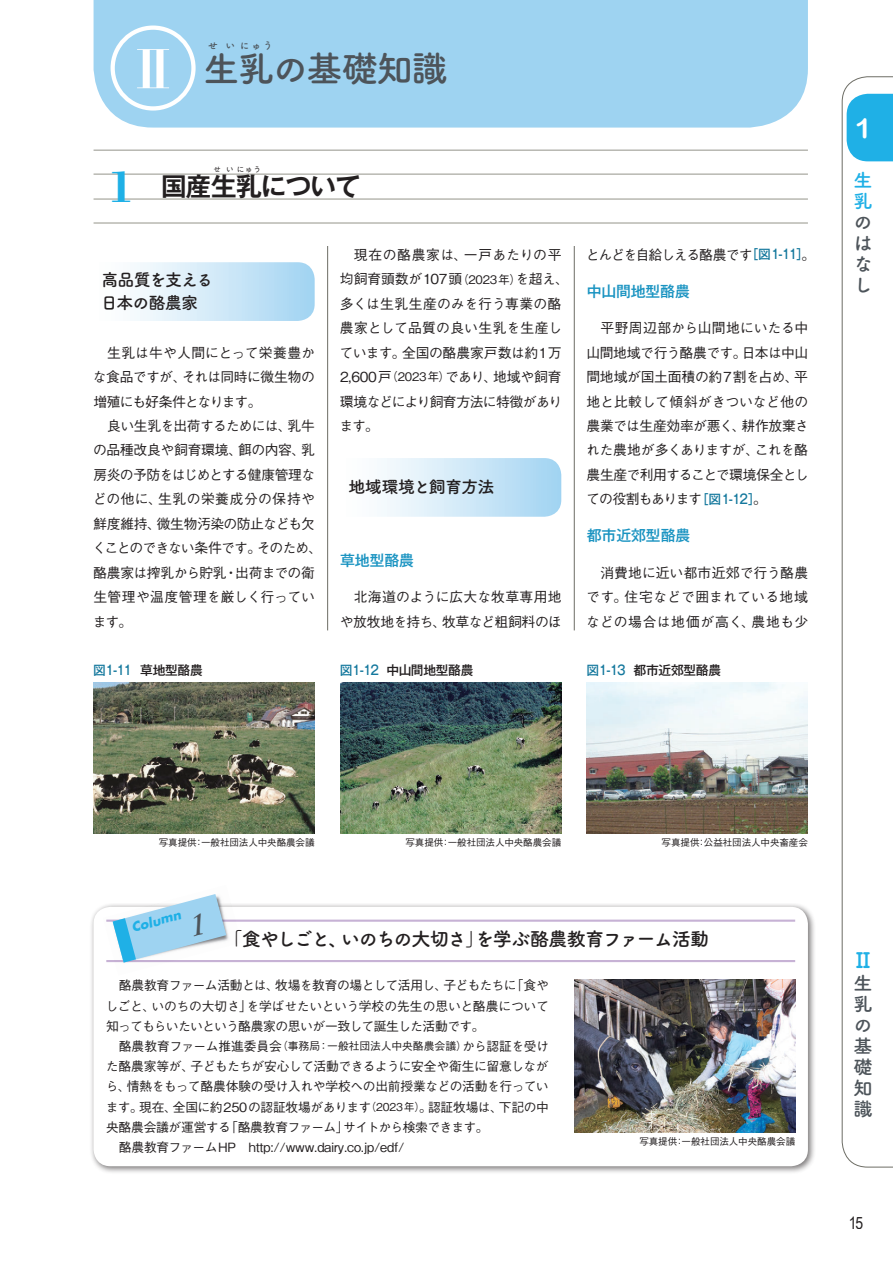
<style>
.page{position:relative;width:893px;height:1263px;background:#fff}
.page>*{position:absolute;margin:0;border:0;box-sizing:border-box;transform-origin:0 0}
.見出し1_節タイトル{font:800 53.1px "Kocho Std";color:#fff}
.見出し1_節タイトル-2{font:700 36.15px "Tsuku A Rd Gothic";letter-spacing:-.04em;color:#4d545a}
.t1{font:27.6px "Arial Rounded MT Bold";color:#fff}
.見出し2_大見出し{font:700 25.5px "Gothic MB101 Pro De";letter-spacing:-.03em;color:#231f20}
.t2{font:700 21.3px "Tsuku B Rd Gothic";color:#1fb0e6}
.囲み_タイトル{font:700 19.2px "Tsuku A Rd Gothic";letter-spacing:-.065em;color:#231f20}
.t3{font:700 19.2px/21px "Tsuku A Rd Gothic";color:#4d545a;text-align:justify}
.t4{font:700 19.2px/21px "Tsuku A Rd Gothic";color:#1fb0e6}
.見出し3_小見出し_2L{font:700 16.95px/23.4px "Tsuku A Rd Gothic";letter-spacing:-.06em;color:#231f20}
.見出し3_小見出し_1L{font:700 16.95px "Tsuku A Rd Gothic";letter-spacing:-.04em;color:#231f20}
.t5{font:16.95px "Arial Narrow";color:#231f20}
.見出し4_小見出し{font:500 14.85px "Gothic MB101 Pro";letter-spacing:-.005em;color:#1993c1}
.本文{font:500 13.8px/24.5px "Gothic BBB Pro";letter-spacing:-.025em;color:#231f20;text-align:justify}
.本文-2{font:500 13.8px "Gothic BBB Pro";letter-spacing:-.085em;color:#231f20}
.囲み_本文{font:500 12.75px/20.2px "Gothic BBB Pro";letter-spacing:-.03em;color:#231f20;text-align:justify}
.図表_タイトル{font:500 12.75px "Gothic MB101 Pro";letter-spacing:-.02em;color:#231f20}
.t6{font:italic 700 12.75px "Futura";color:#1fb0e6}
.図表_出典{font:500 9.6px "Gothic BBB Pro";letter-spacing:-.01em;color:#231f20}
.見出し1_節タイトル-3{font:700 9.6px "Tsuku A Rd Gothic";color:#4d545a}
.見出し2_大見出し-2{font:700 6.9px "Gothic MB101 Pro De";color:#231f20}
.s1{font-family:"Bodoni SSK";font-size:45.75px;color:#1fb0e6}
.s2{color:#14789d}
.s3{font-size:13.2px;color:#14789d}
.s4{font-size:11.7px}
.s5{font-family:"Gothic MB101 Pro";font-size:12.75px;color:#14789d}
.s6{font-family:"Gothic MB101 Pro";font-size:13.2px;color:#14789d}
.s7{font-size:10.8px}
</style>
<div class="page">
<hr style="left:574px;top:77px;width:1px;height:553px;background:#6d6d65">
<hr style="left:327px;top:77px;width:1px;height:553px;background:#6d6d65">
<div style="left:94px;top:117px;width:714px;height:129px;background:#fff"></div>
<hr style="left:94px;top:150px;width:714px;height:1px;background:#94948a">
<hr style="left:94px;top:174px;width:714px;height:1px;background:#94948a">
<hr style="left:94px;top:199px;width:714px;height:1px;background:#94948a">
<hr style="left:94px;top:223px;width:714px;height:1px;background:#94948a">
<svg style="left:134px;top:262px;width:181px;height:59px;background:#cee8f7"></svg>
<svg style="left:381px;top:458px;width:180px;height:59px;background:#cee8f7"></svg>
<div style="left:89px;top:903px;width:727px;height:271px;background:#231f20;opacity:.6"></div>
<div style="left:94px;top:907px;width:714px;height:259px;background:#fff;border-radius:17px"></div>
<hr style="left:106px;top:919px;width:689px;height:3px;background:#c7b2d5">
<hr style="left:106px;top:960px;width:689px;height:2px;background:#c7b2d5">
<img style="left:103px;top:903px;width:138px;height:60px">
<img style="left:574px;top:979px;width:221px;height:153px">
<img style="left:94px;top:682px;width:221px;height:151px">
<img style="left:340px;top:682px;width:221px;height:151px">
<img style="left:587px;top:682px;width:221px;height:151px">
<svg style="left:842px;top:76px;width:51px;height:1091px"></svg>
<div style="left:94px;top:0;width:714px;height:128px;background:#9ed3f1"></div>
<div style="left:111px;top:26px;width:85px;height:85px;border:4px solid #fff;border-radius:50%"></div>
<svg style="left:113px;top:894px;width:113px;height:68px"></svg>
<p class="見出し1_節タイトル" style="left:126px;top:26px;width:55px">Ⅱ</p>
<p class="見出し1_節タイトル-3" style="left:208px;top:38px;width:28px">せ い</p>
<p class="見出し1_節タイトル-3" style="left:240px;top:38px;width:34px">にゅう</p>
<p class="見出し1_節タイトル-2" style="left:203px;top:40px;width:246px">生乳の基礎知識</p>
<p class="見出し2_大見出し-2" style="left:214px;top:164px;width:21px">せ い</p>
<p class="見出し2_大見出し-2" style="left:237px;top:164px;width:25px">にゅう</p>
<p class="見出し2_大見出し" style="left:109px;top:165px;width:253px"><span class="s1">1</span> 国産生乳について</p>
<p class="見出し3_小見出し_2L" style="left:101px;top:267px;width:114px">高品質を支える日本の酪農家</p>
<p class="本文" style="left:93px;top:339px;width:224px;text-indent:14px">生乳は牛や人間にとって栄養豊かな食品ですが、それは同時に微生物の増殖にも好条件となります。</p>
<p class="本文" style="left:92px;top:412px;width:231px;text-align:left;text-indent:15px">良い生乳を出荷するためには、乳牛の品種改良や飼育環境、餌の内容、乳房炎の予防をはじめとする健康管理などの他に、生乳の栄養成分の保持や鮮度維持、微生物汚染の防止なども欠くことのできない条件です。そのため、酪農家は搾乳から貯乳・出荷までの衛生管理や温度管理を厳しく行っています。</p>
<p class="図表_タイトル" style="left:93px;top:659px;width:111px"><span class="s2">図</span><span class="s3">1-11</span> 草地型酪農</p>
<p class="本文" style="left:339px;top:241px;width:231px;text-align:left;text-indent:14px">現在の酪農家は、一戸あたりの平均飼育頭数が107頭<span class="s4">（2023年）</span>を超え、多くは生乳生産のみを行う専業の酪農家として品質の良い生乳を生産しています。全国の酪農家戸数は約1万<br>2,600戸<span class="s4">（2023年）</span>であり、地域や飼育環境などにより飼育方法に特徴があります。</p>
<p class="見出し3_小見出し_1L" style="left:348px;top:474px;width:148px">地域環境と飼育方法</p>
<p class="見出し4_小見出し" style="left:340px;top:548px;width:76px">草地型酪農</p>
<p class="本文" style="left:340px;top:583px;width:223px;text-align:right">北海道のように広大な牧草専用地や放牧地を持ち、牧草など粗飼料のほ</p>
<p class="図表_タイトル" style="left:340px;top:659px;width:135px"><span class="s2">図</span><span class="s3">1-12</span> 中山間地型酪農</p>
<p class="本文-2" style="left:586px;top:244px;width:231px">とんどを自給しえる酪農です<span class="s5">［図</span><span class="s6">1-11</span><span class="s5">］</span>。</p>
<p class="見出し4_小見出し" style="left:587px;top:279px;width:105px">中山間地型酪農</p>
<p class="本文" style="left:586px;top:314px;width:224px;text-indent:14px">平野周辺部から山間地にいたる中山間地域で行う酪農です。日本は中山間地域が国土面積の約7割を占め、平地と比較して傾斜がきついなど他の農業では生産効率が悪く、耕作放棄された農地が多くありますが、これを酪農生産で利用することで環境保全としての役割もあります<span class="s5">［図</span><span class="s6">1-12</span><span class="s5">］</span>。</p>
<p class="見出し4_小見出し" style="left:587px;top:523px;width:105px">都市近郊型酪農</p>
<p class="本文" style="left:586px;top:559px;width:223px;text-indent:14px">消費地に近い都市近郊で行う酪農です。住宅などで囲まれている地域などの場合は地価が高く、農地も少</p>
<p class="図表_タイトル" style="left:586px;top:659px;width:136px"><span class="s2">図</span><span class="s3">1-13</span> 都市近郊型酪農</p>
<h3 class="t1" style="left:855px;top:112px;width:13px">1</h3>
<h3 class="t4" style="left:854px;top:168px;width:20px">生乳</h3>
<h3 class="t3" style="left:854px;top:210px;width:20px">のはなし</h3>
<p class="図表_出典" style="left:159px;top:835px;width:157px">写真提供：一般社団法人中央酪農会議</p>
<p class="図表_出典" style="left:405px;top:835px;width:157px">写真提供：一般社団法人中央酪農会議</p>
<p class="図表_出典" style="left:662px;top:835px;width:148px">写真提供：公益社団法人中央畜産会</p>
<p class="t6" style="left:130px;top:919px;width:52px;rotate:-15deg">Column</p>
<p class="囲み_タイトル" style="left:223px;top:924px;width:487px">「食やしごと、いのちの大切さ」を学ぶ酪農教育ファーム活動</p>
<p class="囲み_本文" style="left:106px;top:974px;width:445px;text-indent:13px">酪農教育ファーム活動とは、牧場を教育の場として活用し、子どもたちに「食やしごと、いのちの大切さ」を学ばせたいという学校の先生の思いと酪農について知ってもらいたいという酪農家の思いが一致して誕生した活動です。</p>
<p class="囲み_本文" style="left:106px;top:1034px;width:445px;text-indent:13px">酪農教育ファーム推進委員会<span class="s7">（事務局：一般社団法人中央酪農会議）</span>から認証を受けた酪農家等が、子どもたちが安心して活動できるように安全や衛生に留意しながら、情熱をもって酪農体験の受け入れや学校への出前授業などの活動を行っています。現在、全国に約250の認証牧場があります<span class="s7">（2023年）</span>。認証牧場は、下記の中央酪農会議が運営する「酪農教育ファーム」サイトから検索できます。</p>
<p class="囲み_本文" style="left:119px;top:1135px;width:287px">酪農教育ファームHP　http://www.dairy.co.jp/edf/</p>
<p class="図表_出典" style="left:639px;top:1133px;width:157px">写真提供：一般社団法人中央酪農会議</p>
<p class="t2" style="left:853px;top:943px;width:19px">Ⅱ</p>
<p class="t3" style="left:854px;top:971px;width:20px">生乳の基礎知識</p>
<p class="t5" style="left:848px;top:1213px;width:16px">15</p>
</div>
